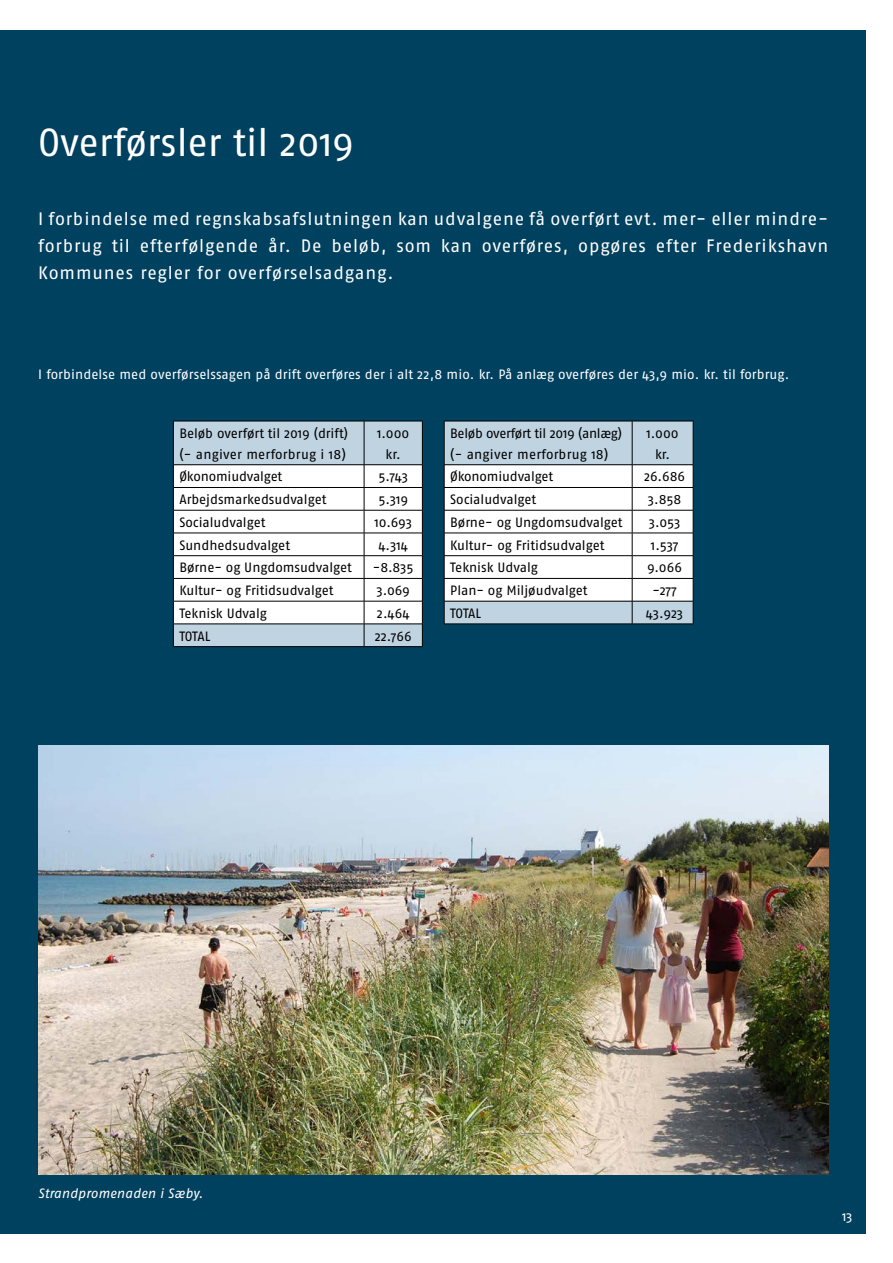
<style>
.page{position:relative;width:893px;height:1263px;background:#fff}
.page>*{position:absolute;margin:0;border:0;box-sizing:border-box;transform-origin:0 0}
.H1_øvrige_sider{font:39px "Fago Pro";letter-spacing:-.005em;color:#fff}
.Underoverskrifter{font:18px/27px "Fago Pro";letter-spacing:.045em;color:#fff}
.t1{font:13.5px/21px "Fago Pro";letter-spacing:-.005em;color:#000}
.Brød_øvrig{font:13.5px "Fago Pro";letter-spacing:.005em;color:#fff}
.t2{font:italic 13.5px "Fago Pro";letter-spacing:.005em;color:#fff}
</style>
<div class="page">
<div style="left:0;top:30px;width:865px;height:1203px;background:#00415f"></div>
<img style="left:38px;top:746px;width:790px;height:429px">
<div style="left:174px;top:422px;width:248px;height:42px;background:#bfd3e1"></div>
<hr style="left:173px;top:464px;width:191px;height:1px;background:#000">
<hr style="left:364px;top:464px;width:59px;height:1px;background:#000">
<hr style="left:364px;top:421px;width:59px;height:1px;background:#000">
<hr style="left:422px;top:421px;width:1px;height:44px;background:#000">
<hr style="left:364px;top:646px;width:59px;height:1px;background:#000">
<hr style="left:173px;top:421px;width:191px;height:1px;background:#000">
<hr style="left:173px;top:421px;width:1px;height:44px;background:#000">
<hr style="left:364px;top:421px;width:1px;height:44px;background:#000">
<svg style="left:173px;top:465px;width:250px;height:181px;background:#e2e4e5"></svg>
<hr style="left:173px;top:646px;width:191px;height:1px;background:#000">
<div style="left:445px;top:422px;width:248px;height:42px;background:#bfd3e1"></div>
<hr style="left:444px;top:464px;width:188px;height:1px;background:#000">
<hr style="left:632px;top:464px;width:61px;height:1px;background:#000">
<hr style="left:632px;top:421px;width:61px;height:1px;background:#000">
<hr style="left:693px;top:421px;width:1px;height:44px;background:#000">
<hr style="left:444px;top:421px;width:188px;height:1px;background:#000">
<hr style="left:444px;top:421px;width:1px;height:44px;background:#000">
<hr style="left:632px;top:421px;width:1px;height:44px;background:#000">
<hr style="left:444px;top:624px;width:188px;height:1px;background:#000">
<hr style="left:632px;top:624px;width:61px;height:1px;background:#000">
<svg style="left:444px;top:465px;width:250px;height:159px;background:#ebedee"></svg>
<hr style="left:444px;top:533px;width:188px;height:1px;background:#000">
<hr style="left:632px;top:533px;width:61px;height:1px;background:#000">
<div style="left:230px;top:626px;width:117px;height:18px;background:#bfd3e1"></div>
<div style="left:488px;top:603px;width:138px;height:18px;background:#bfd3e1"></div>
<h1 class="H1_øvrige_sider" style="left:38px;top:119px;width:317px">Overførsler til 2019</h1>
<h2 class="Underoverskrifter" style="left:38px;top:205px;width:791px">I forbindelse med regnskabsafslutningen kan udvalgene få overført evt. mer- eller mindre&shy;forbrug til efterfølgende år. De beløb, som kan overføres, opgøres efter Frederikshavn<br>Kommunes regler for overførselsadgang.</h2>
<p class="Brød_øvrig" style="left:38px;top:366px;width:753px">I forbindelse med overførselssagen på drift overføres der i alt 22,8 mio. kr. På anlæg overføres der 43,9 mio. kr. til forbrug.</p>
<p class="t1" style="left:179px;top:422px;width:170px">Beløb overført til 2019 (drift) (- angiver merforbrug i 18)</p>
<p class="t1" style="left:377px;top:422px;width:34px;text-align:center">1.000 kr.</p>
<p class="t1" style="left:179px;top:466px;width:104px">Økonomiudvalget</p>
<p class="t1" style="left:378px;top:466px;width:31px">5.743</p>
<p class="t1" style="left:179px;top:489px;width:149px">Arbejdsmarkedsudvalget</p>
<p class="t1" style="left:378px;top:489px;width:31px">5.319</p>
<p class="t1" style="left:179px;top:512px;width:88px">Socialudvalget</p>
<p class="t1" style="left:374px;top:512px;width:39px">10.693</p>
<p class="t1" style="left:179px;top:534px;width:112px">Sundhedsudvalget</p>
<p class="t1" style="left:378px;top:534px;width:31px">4.314</p>
<p class="t1" style="left:179px;top:557px;width:174px">Børne- og Ungdomsudvalget</p>
<p class="t1" style="left:373px;top:557px;width:42px">-8.835</p>
<p class="t1" style="left:179px;top:580px;width:156px">Kultur- og Fritidsudvalget</p>
<p class="t1" style="left:376px;top:580px;width:35px">3.069</p>
<p class="t1" style="left:179px;top:603px;width:89px">Teknisk Udvalg</p>
<p class="t1" style="left:377px;top:603px;width:34px">2.464</p>
<p class="t1" style="left:179px;top:625px;width:33px">TOTAL</p>
<p class="t1" style="left:375px;top:625px;width:39px">22.766</p>
<p class="t1" style="left:450px;top:422px;width:173px">Beløb overført til 2019 (anlæg) (- angiver merforbrug 18)</p>
<p class="t1" style="left:646px;top:422px;width:34px;text-align:center">1.000 kr.</p>
<p class="t1" style="left:450px;top:466px;width:104px">Økonomiudvalget</p>
<p class="t1" style="left:644px;top:466px;width:43px">26.686</p>
<p class="t1" style="left:450px;top:489px;width:88px">Socialudvalget</p>
<p class="t1" style="left:648px;top:489px;width:35px">3.858</p>
<p class="t1" style="left:450px;top:512px;width:174px">Børne- og Ungdomsudvalget</p>
<p class="t1" style="left:649px;top:512px;width:33px">3.053</p>
<p class="t1" style="left:450px;top:534px;width:156px">Kultur- og Fritidsudvalget</p>
<p class="t1" style="left:651px;top:534px;width:29px">1.537</p>
<p class="t1" style="left:450px;top:557px;width:89px">Teknisk Udvalg</p>
<p class="t1" style="left:647px;top:557px;width:37px">9.066</p>
<p class="t1" style="left:450px;top:580px;width:139px">Plan- og Miljøudvalget</p>
<p class="t1" style="left:652px;top:580px;width:26px">-277</p>
<p class="t1" style="left:450px;top:603px;width:33px">TOTAL</p>
<p class="t1" style="left:646px;top:603px;width:39px">43.923</p>
<p class="t2" style="left:38px;top:1185px;width:166px">Strandpromenaden i Sæby.</p>
<p class="Brød_øvrig" style="left:842px;top:1208px;width:12px">13</p>
</div>
